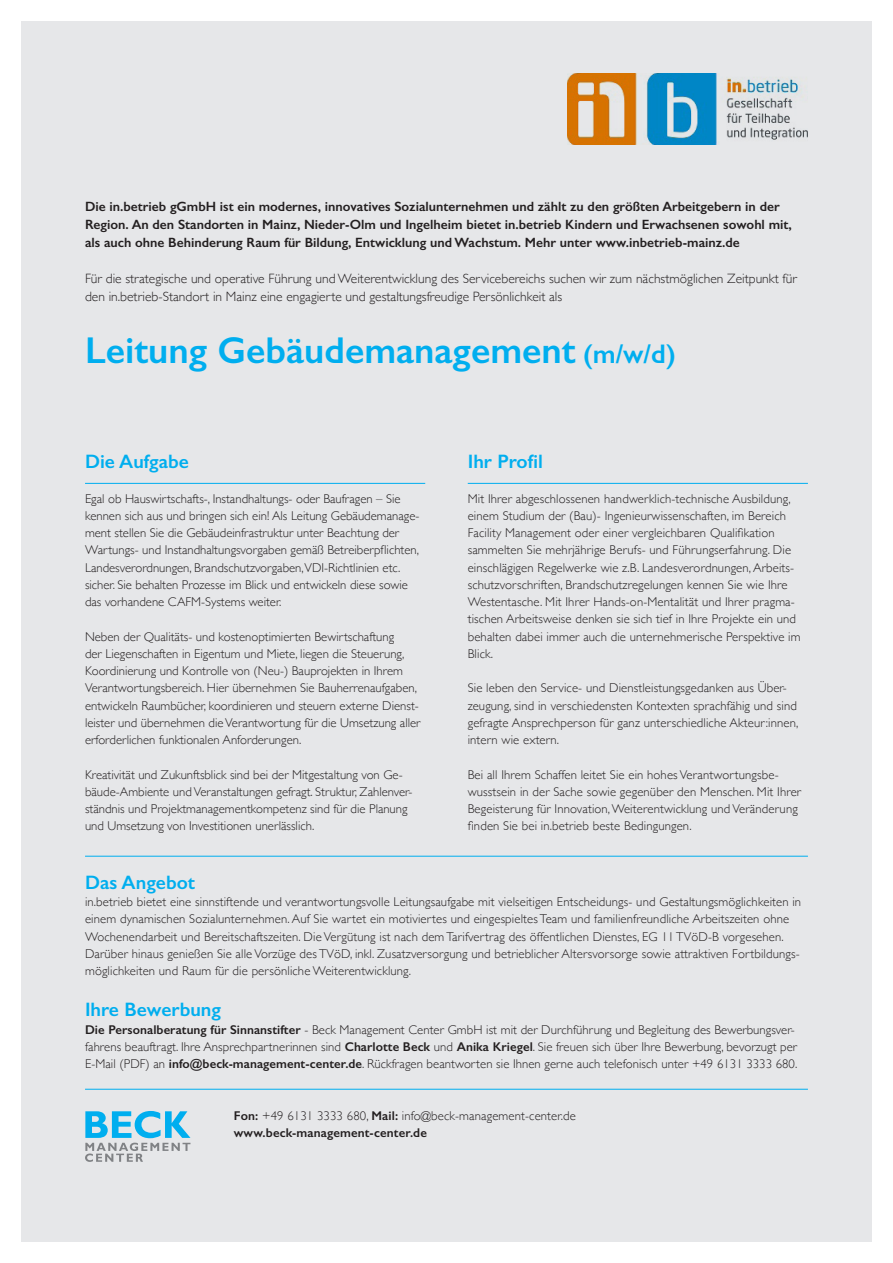
<style>
.page{position:relative;width:893px;height:1263px;background:#fff}
.page>*{position:absolute;margin:0;border:0;box-sizing:border-box;transform-origin:0 0}
.t1{font:600 37.5px "Gill Sans";color:#00aeef}
.t2{font:600 19.5px "Gill Sans";color:#00aeef}
.t3{font:600 13.5px/18px "Gill Sans";color:#231f20}
.t4{font:300 13.5px/18px "Gill Sans";color:#231f20}
.t5{font:300 12.75px/17.2px "Gill Sans";letter-spacing:.01em;color:#231f20}
.s1{font-size:27px}
.s2{font-weight:600}
</style>
<div class="page">
<div style="left:21px;top:21px;width:851px;height:1221px;background:#e6e7e9"></div>
<img style="left:567px;top:73px;width:241px;height:71px">
<hr style="left:85px;top:483px;width:340px;height:1px;background:#00aeef">
<hr style="left:468px;top:483px;width:340px;height:1px;background:#00aeef">
<svg style="left:85px;top:1111px;width:105px;height:51px"></svg>
<hr style="left:85px;top:856px;width:723px;height:1px;background:#00aeef">
<hr style="left:85px;top:1089px;width:723px;height:1px;background:#00aeef">
<p class="t3" style="left:85px;top:197px;width:708px">Die in.betrieb gGmbH ist ein modernes, innovatives Sozialunternehmen und zählt zu den größten Arbeitgebern in der<br>Region. An den Standorten in Mainz, Nieder-Olm und Ingelheim bietet in.betrieb Kindern und Erwachsenen sowohl mit, als auch ohne Behinderung Raum für Bildung, Entwicklung und Wachstum. Mehr unter www.inbetrieb-mainz.de</p>
<p class="t4" style="left:85px;top:269px;width:713px">Für die strategische und operative Führung und Weiterentwicklung des Servicebereichs suchen wir zum nächstmöglichen Zeitpunkt für den in.betrieb-Standort in Mainz eine engagierte und gestaltungsfreudige Persönlichkeit als</p>
<h1 class="t1" style="left:85px;top:328px;width:592px">Leitung Gebäudemanagement <span class="s1">(m/w/d)</span></h1>
<h2 class="t2" style="left:85px;top:450px;width:105px">Die Aufgabe</h2>
<p class="t5" style="left:85px;top:489px;width:336px">Egal ob Hauswirtschafts-, Instandhaltungs- oder Baufragen – Sie kennen sich aus und bringen sich ein! Als Leitung Gebäudemanage&shy;ment stellen Sie die Gebäudeinfrastruktur unter Beachtung der Wartungs- und Instandhaltungsvorgaben gemäß Betreiberpflichten, Landesverordnungen, Brandschutzvorgaben,VDI-Richtlinien etc. sicher. Sie behalten Prozesse im Blick und entwickeln diese sowie das vorhandene CAFM-Systems weiter.</p>
<p class="t5" style="left:85px;top:627px;width:337px">Neben der Qualitäts- und kostenoptimierten Bewirtschaftung<br>der Liegenschaften in Eigentum und Miete, liegen die Steuerung, Koordinierung und Kontrolle von (Neu-) Bauprojekten in Ihrem Verantwortungsbereich. Hier übernehmen Sie Bauherrenaufgaben, entwickeln Raumbücher, koordinieren und steuern externe Dienst&shy;leister und übernehmen die Verantwortung für die Umsetzung aller erforderlichen funktionalen Anforderungen.</p>
<p class="t5" style="left:85px;top:765px;width:329px">Kreativität und Zukunftsblick sind bei der Mitgestaltung von Ge&shy;bäude-Ambiente und Veranstaltungen gefragt. Struktur, Zahlenver&shy;ständnis und Projektmanagementkompetenz sind für die Planung und Umsetzung von Investitionen unerlässlich.</p>
<h2 class="t2" style="left:468px;top:450px;width:77px">Ihr Profil</h2>
<p class="t5" style="left:468px;top:489px;width:334px">Mit Ihrer abgeschlossenen handwerklich-technische Ausbildung, einem Studium der (Bau)- Ingenieurwissenschaften, im Bereich Facility Management oder einer vergleichbaren Qualifikation sammelten Sie mehrjährige Berufs- und Führungserfahrung. Die einschlägigen Regelwerke wie z.B. Landesverordnungen, Arbeits&shy;schutzvorschriften, Brandschutzregelungen kennen Sie wie Ihre Westentasche. Mit Ihrer Hands-on-Mentalität und Ihrer pragma&shy;tischen Arbeitsweise denken sie sich tief in Ihre Projekte ein und behalten dabei immer auch die unternehmerische Perspektive im Blick.</p>
<p class="t5" style="left:468px;top:679px;width:332px">Sie leben den Service- und Dienstleistungsgedanken aus Über&shy;zeugung, sind in verschiedensten Kontexten sprachfähig und sind gefragte Ansprechperson für ganz unterschiedliche Akteur:innen, intern wie extern.</p>
<p class="t5" style="left:468px;top:765px;width:335px">Bei all Ihrem Schaffen leitet Sie ein hohes Verantwortungsbe&shy;wusstsein in der Sache sowie gegenüber den Menschen. Mit Ihrer Begeisterung für Innovation, Weiterentwicklung und Veränderung finden Sie bei in.betrieb beste Bedingungen.</p>
<h2 class="t2" style="left:85px;top:870px;width:112px">Das Angebot</h2>
<p class="t5" style="left:85px;top:893px;width:718px">in.betrieb bietet eine sinnstiftende und verantwortungsvolle Leitungsaufgabe mit vielseitigen Entscheidungs- und Gestaltungsmöglichkeiten in einem dynamischen Sozialunternehmen. Auf Sie wartet ein motiviertes und eingespieltes Team und familienfreundliche Arbeitszeiten ohne Wochenendarbeit und Bereitschaftszeiten. Die Vergütung ist nach dem Tarifvertrag des öffentlichen Dienstes, EG 11 TVöD-B vorgesehen.<br>Darüber hinaus genießen Sie alle Vorzüge des TVöD, inkl. Zusatzversorgung und betrieblicher Altersvorsorge sowie attraktiven Fortbildungs&shy;möglichkeiten und Raum für die persönliche Weiterentwicklung.</p>
<h2 class="t2" style="left:85px;top:998px;width:137px">Ihre Bewerbung</h2>
<p class="t5" style="left:85px;top:1020px;width:714px"><span class="s2">Die Personalberatung für Sinnanstifter</span> - Beck Management Center GmbH ist mit der Durchführung und Begleitung des Bewerbungsver&shy;fahrens beauftragt. Ihre Ansprechpartnerinnen sind <span class="s2">Charlotte Beck</span> und <span class="s2">Anika Kriegel</span>. Sie freuen sich über Ihre Bewerbung, bevorzugt per<br>E-Mail (PDF) an <span class="s2">info@beck-management-center.de</span>. Rückfragen beantworten sie Ihnen gerne auch telefonisch unter +49 6131 3333 680.</p>
<p class="t5" style="left:234px;top:1107px;width:343px"><span class="s2">Fon:</span> +49 6131 3333 680, <span class="s2">Mail:</span> info@beck-management-center.de <span class="s2">www.beck-management-center.de</span></p>
</div>
